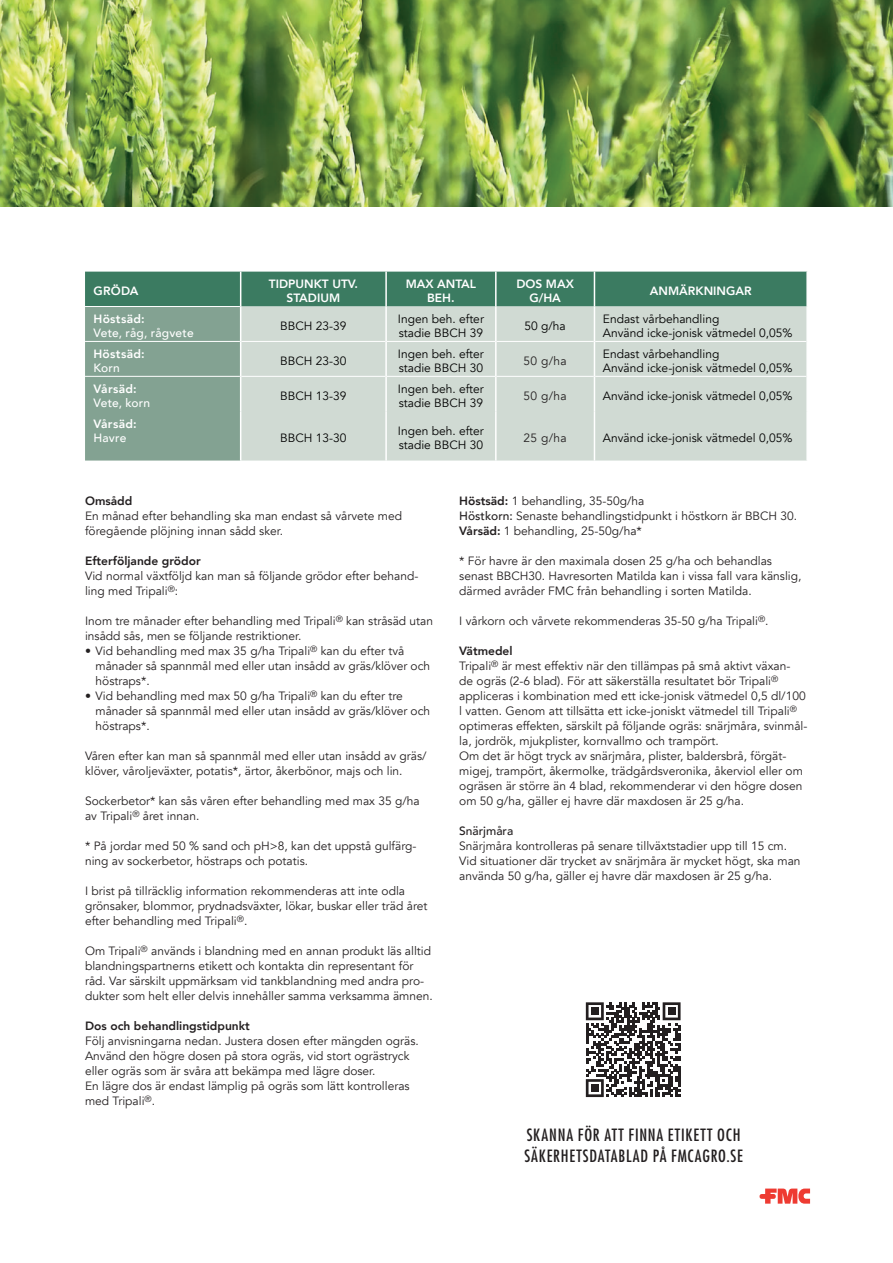
<style>
.page{position:relative;width:893px;height:1263px;background:#fff}
.page>*{position:absolute;margin:0;border:0;box-sizing:border-box;transform-origin:0 0}
.t1{font:condensed 16.5px/21px "Futura Std";letter-spacing:.045em;color:#231f20}
.t2{font:12px/15px "Avenir";color:#231f20}
.t3{font:12px/14.4px "Avenir";color:#000}
.t4{font:800 12px/14.4px "Avenir";color:#fff;text-align:center}
.t5{font:800 12px "Avenir";color:#231f20}
.t6{font:500 12px "Avenir";letter-spacing:.015em;color:#fff}
.t7{font:800 12px "Avenir";letter-spacing:.025em;color:#fff}
.t8{font:500 12px "Avenir";color:#231f20}
.s1{font-weight:800}
.s2{font-weight:500}
</style>
<div class="page">
<svg style="left:85px;top:272px;width:721px;height:189px;background:#5e8e79"></svg>
<div style="left:241px;top:306px;width:565px;height:155px;background:#d0dad3"></div>
<hr style="left:85px;top:306px;width:155px;height:1px;background:#fff">
<hr style="left:85px;top:341px;width:155px;height:1px;background:#fff">
<hr style="left:241px;top:341px;width:144px;height:1px;background:#fff">
<hr style="left:387px;top:341px;width:108px;height:1px;background:#fff">
<hr style="left:497px;top:341px;width:97px;height:1px;background:#fff">
<hr style="left:595px;top:341px;width:211px;height:1px;background:#fff">
<hr style="left:241px;top:376px;width:144px;height:1px;background:#fff">
<hr style="left:387px;top:376px;width:108px;height:1px;background:#fff">
<hr style="left:497px;top:376px;width:97px;height:1px;background:#fff">
<hr style="left:595px;top:376px;width:211px;height:1px;background:#fff">
<hr style="left:85px;top:376px;width:155px;height:1px;background:#fff">
<hr style="left:240px;top:272px;width:1px;height:34px;background:#fff">
<hr style="left:385px;top:272px;width:2px;height:34px;background:#fff">
<hr style="left:495px;top:272px;width:2px;height:34px;background:#fff">
<hr style="left:594px;top:272px;width:1px;height:34px;background:#fff">
<hr style="left:240px;top:306px;width:1px;height:35px;background:#fff">
<hr style="left:385px;top:306px;width:2px;height:35px;background:#fff">
<hr style="left:495px;top:306px;width:2px;height:35px;background:#fff">
<hr style="left:594px;top:306px;width:1px;height:35px;background:#fff">
<hr style="left:240px;top:341px;width:1px;height:35px;background:#fff">
<hr style="left:385px;top:341px;width:2px;height:35px;background:#fff">
<hr style="left:495px;top:341px;width:2px;height:35px;background:#fff">
<hr style="left:594px;top:341px;width:1px;height:35px;background:#fff">
<hr style="left:240px;top:376px;width:1px;height:35px;background:#fff">
<hr style="left:385px;top:376px;width:2px;height:35px;background:#fff">
<hr style="left:495px;top:376px;width:2px;height:35px;background:#fff">
<hr style="left:594px;top:376px;width:1px;height:35px;background:#fff">
<hr style="left:240px;top:411px;width:1px;height:50px;background:#fff">
<hr style="left:385px;top:411px;width:2px;height:50px;background:#fff">
<hr style="left:495px;top:411px;width:2px;height:50px;background:#fff">
<hr style="left:594px;top:411px;width:1px;height:50px;background:#fff">
<svg style="left:759px;top:1188px;width:51px;height:15px"></svg>
<img style="left:0;top:0;width:893px;height:206px">
<svg style="left:586px;top:1002px;width:95px;height:95px"></svg>
<div style="left:591px;top:1007px;width:8px;height:8px;background:#231f20"></div>
<div style="left:668px;top:1007px;width:7px;height:8px;background:#231f20"></div>
<div style="left:591px;top:1084px;width:8px;height:8px;background:#231f20"></div>
<p class="t4" style="left:94px;top:284px;width:47px">GRÖDA</p>
<p class="t4" style="left:269px;top:276px;width:91px">TIDPUNKT UTV.<br>STADIUM</p>
<p class="t4" style="left:406px;top:276px;width:72px">MAX ANTAL<br>BEH.</p>
<p class="t4" style="left:516px;top:276px;width:59px">DOS MAX<br>G/HA</p>
<p class="t4" style="left:650px;top:284px;width:103px">ANMÄRKNINGAR</p>
<p class="t7" style="left:94px;top:309px;width:53px">Höstsäd:</p>
<p class="t6" style="left:94px;top:323px;width:102px">Vete, råg, rågvete</p>
<p class="t3" style="left:280px;top:319px;width:68px">BBCH 23-39</p>
<p class="t3" style="left:398px;top:312px;width:88px">Ingen beh. efter stadie BBCH 39</p>
<p class="t3" style="left:524px;top:319px;width:43px">50 g/ha</p>
<p class="t3" style="left:603px;top:312px;width:191px">Endast vårbehandling<br>Använd icke-jonisk vätmedel 0,05%</p>
<p class="t7" style="left:94px;top:344px;width:53px">Höstsäd:</p>
<p class="t6" style="left:94px;top:357px;width:28px">Korn</p>
<p class="t4" style="left:94px;top:381px;width:45px">Vårsäd:</p>
<p class="t6" style="left:94px;top:392px;width:58px">Vete, korn</p>
<p class="t3" style="left:280px;top:354px;width:68px">BBCH 23-30</p>
<p class="t3" style="left:398px;top:347px;width:88px">Ingen beh. efter stadie BBCH 30</p>
<p class="t2" style="left:523px;top:353px;width:45px">50 g/ha</p>
<p class="t3" style="left:603px;top:347px;width:191px">Endast vårbehandling<br>Använd icke-jonisk vätmedel 0,05%</p>
<p class="t3" style="left:280px;top:389px;width:68px">BBCH 13-39</p>
<p class="t3" style="left:398px;top:381px;width:88px">Ingen beh. efter stadie BBCH 39</p>
<p class="t2" style="left:523px;top:388px;width:45px">50 g/ha</p>
<p class="t3" style="left:603px;top:389px;width:191px">Använd icke-jonisk vätmedel 0,05%</p>
<p class="t4" style="left:93px;top:416px;width:45px">Vårsäd:</p>
<p class="t6" style="left:93px;top:427px;width:34px">Havre</p>
<p class="t3" style="left:280px;top:431px;width:68px">BBCH 13-30</p>
<p class="t3" style="left:398px;top:424px;width:88px">Ingen beh. efter stadie BBCH 30</p>
<p class="t2" style="left:523px;top:430px;width:45px">25 g/ha</p>
<p class="t3" style="left:603px;top:431px;width:191px">Använd icke-jonisk vätmedel 0,05%</p>
<p class="t5" style="left:85px;top:491px;width:49px">Omsådd</p>
<p class="t2" style="left:85px;top:508px;width:318px">En månad efter behandling ska man endast så vårvete med föregående plöjning innan sådd sker.</p>
<p class="t5" style="left:85px;top:551px;width:117px">Efterföljande grödor</p>
<p class="t2" style="left:85px;top:568px;width:335px">Vid normal växtföljd kan man så följande grödor efter behand&shy;ling med Tripali<sup>®</sup>:</p>
<p class="t2" style="left:85px;top:613px;width:350px">Inom tre månader efter behandling med Tripali<sup>®</sup> kan stråsäd utan insådd sås, men se följande restriktioner.</p>
<p class="t2" style="left:96px;top:643px;width:336px;text-indent:-11px">• Vid behandling med max 35 g/ha Tripali<sup>®</sup> kan du efter två månader så spannmål med eller utan insådd av gräs/klöver och höstraps*.</p>
<p class="t2" style="left:96px;top:688px;width:336px;text-indent:-10px">• Vid behandling med max 50 g/ha Tripali<sup>®</sup> kan du efter tre månader så spannmål med eller utan insådd av gräs/klöver och höstraps*.</p>
<p class="t2" style="left:85px;top:748px;width:343px">Våren efter kan man så spannmål med eller utan insådd av gräs/ klöver, våroljeväxter, potatis*, ärtor, åkerbönor, majs och lin.</p>
<p class="t2" style="left:85px;top:793px;width:336px">Sockerbetor* kan sås våren efter behandling med max 35 g/ha av Tripali<sup>®</sup> året innan.</p>
<p class="t2" style="left:85px;top:838px;width:333px">* På jordar med 50 % sand och pH&gt;8, kan det uppstå gulfärg&shy;ning av sockerbetor, höstraps och potatis.</p>
<p class="t2" style="left:85px;top:883px;width:344px">I brist på tillräcklig information rekommenderas att inte odla grönsaker, blommor, prydnadsväxter, lökar, buskar eller träd året efter behandling med Tripali<sup>®</sup>.</p>
<p class="t2" style="left:85px;top:943px;width:349px">Om Tripali<sup>®</sup> används i blandning med en annan produkt läs alltid blandningspartnerns etikett och kontakta din representant för råd. Var särskilt uppmärksam vid tankblandning med andra pro&shy;dukter som helt eller delvis innehåller samma verksamma ämnen.</p>
<p class="t5" style="left:85px;top:1016px;width:166px">Dos och behandlingstidpunkt</p>
<p class="t2" style="left:85px;top:1033px;width:335px">Följ anvisningarna nedan. Justera dosen efter mängden ogräs.<br>Använd den högre dosen på stora ogräs, vid stort ogrästryck eller ogräs som är svåra att bekämpa med lägre doser.<br>En lägre dos är endast lämplig på ogräs som lätt kontrolleras med Tripali<sup>®</sup>.</p>
<p class="t2" style="left:459px;top:493px;width:340px"><span class="s1">Höstsäd:</span> 1 behandling, 35-50g/ha<br><span class="s2">Höstkorn:</span> Senaste behandlingstidpunkt i höstkorn är BBCH 30.<br><span class="s1">Vårsäd:</span> 1 behandling, 25-50g/ha*</p>
<p class="t2" style="left:459px;top:553px;width:344px">* För havre är den maximala dosen 25 g/ha och behandlas senast BBCH30. Havresorten Matilda kan i vissa fall vara känslig, därmed avråder FMC från behandling i sorten Matilda.</p>
<p class="t2" style="left:459px;top:613px;width:311px">I vårkorn och vårvete rekommenderas 35-50 g/ha Tripali<sup>®</sup>.</p>
<p class="t2" style="left:459px;top:643px;width:350px"><span class="s1">Vätmedel<br></span>Tripali<sup>®</sup> är mest effektiv när den tillämpas på små aktivt växan-<br>de ogräs (2-6 blad). För att säkerställa resultatet bör Tripali<sup>® </sup>appliceras i kombination med ett icke-jonisk vätmedel 0,5 dl/100 l vatten. Genom att tillsätta ett icke-joniskt vätmedel till Tripali<sup>® </sup>optimeras effekten, särskilt på följande ogräs: snärjmåra, svinmål&shy;la, jordrök, mjukplister, kornvallmo och trampört.<br>Om det är högt tryck av snärjmåra, plister, baldersbrå, förgät&shy;migej, trampört, åkermolke, trädgårdsveronika, åkerviol eller om ogräsen är större än 4 blad, rekommenderar vi den högre dosen om 50 g/ha, gäller ej havre där maxdosen är 25 g/ha.</p>
<p class="t8" style="left:459px;top:820px;width:56px">Snärjmåra</p>
<p class="t2" style="left:459px;top:838px;width:343px">Snärjmåra kontrolleras på senare tillväxtstadier upp till 15 cm.<br>Vid situationer där trycket av snärjmåra är mycket högt, ska man använda 50 g/ha, gäller ej havre där maxdosen är 25 g/ha.</p>
<h1 class="t1" style="left:524px;top:1124px;width:220px">SKANNA FÖR ATT FINNA ETIKETT OCH<br>SÄKERHETSDATABLAD PÅ FMCAGRO.SE</h1>
</div>
